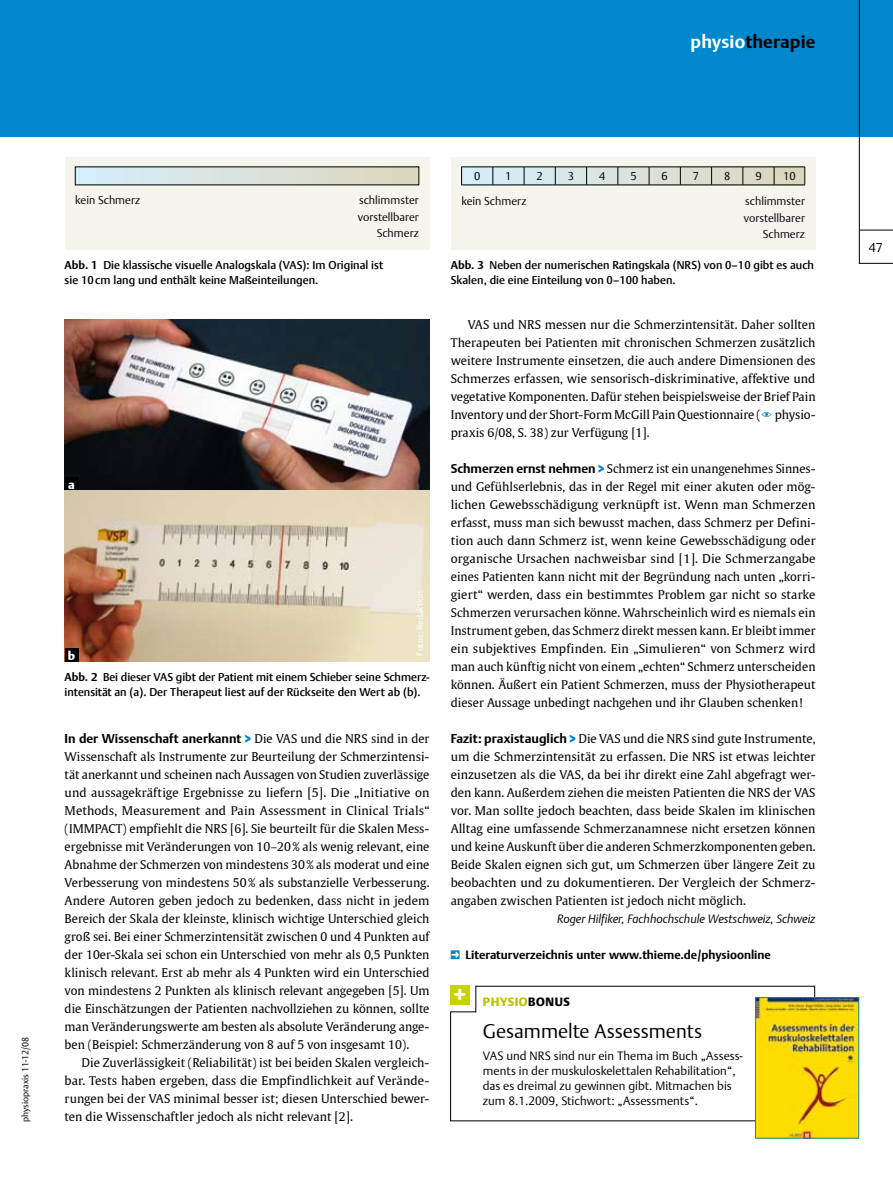
<style>
.page{position:relative;width:893px;height:1191px;background:#fff}
.page>*{position:absolute;margin:0;border:0;box-sizing:border-box;transform-origin:0 0}
.t1{font:300 19.5px "Thieme Argo 2008";color:#000}
.t2{font:700 18px "Thieme Argo 2008";letter-spacing:.01em;color:#000}
.t3{font:700 12.75px "Thieme Argo 2008";color:#000}
.t4{font:300 12.75px "Thieme Argo 2008";color:#000}
.t5{font:12px/18px "Thieme Gulliver 2008";color:#000;text-align:justify}
.t6{font:300 12px/15px "Thieme Argo 2008";color:#000}
.t7{font:700 12px "Thieme Argo 2008";color:#000}
.t8{font:italic 300 12px "Thieme Argo 2008";color:#000}
.t9{font:900 12px "Thieme Argo 2008";letter-spacing:.05em;color:#b8c400}
.t10{font:900 12px "Thieme Argo 2008";color:#fff}
.t11{font:500 11.25px/15px "Thieme Argo 2008";color:#000}
.t12{font:300 11.25px/16.5px "Thieme Argo 2008";color:#000;text-align:right}
.t13{font:300 9px "Thieme Argo 2008";color:#000}
.t14{font:300 9px "Thieme Argo 2008";color:#fff}
.s1{color:#fff}
.s2{font-weight:700}
.s3{font-weight:900;font-size:12px;color:#0087cc}
.s4{font-family:"Thieme Gulliver 2008";font-weight:400;font-size:12px}
.s5{font-family:"Physiopraxis";font-size:16.5px;color:#0087cc}
.s6{font-family:"Thieme Argo 2008";font-weight:700;font-size:12.75px}
.s7{font-family:"Thieme Argo 2008";font-weight:900;color:#0087cc}
.s8{color:#000}
</style>
<div class="page">
<svg style="left:451px;top:950px;width:9px;height:9px"></svg>
<div style="left:65px;top:157px;width:364px;height:92px;background:#f6f5ed"></div>
<div style="left:75px;top:167px;width:344px;height:18px;background:linear-gradient(to right,#d6eefc,#dcd7bc)"></div>
<div style="left:451px;top:157px;width:365px;height:92px;background:#f6f5ed"></div>
<svg style="left:462px;top:168px;width:342px;height:17px;background:#ced7d1"></svg>
<hr style="left:461px;top:167px;width:32px;height:1px;background:#000">
<svg style="left:461px;top:167px;width:1px;height:18px"></svg>
<hr style="left:493px;top:167px;width:31px;height:1px;background:#000">
<svg style="left:493px;top:167px;width:1px;height:18px"></svg>
<hr style="left:524px;top:167px;width:31px;height:1px;background:#000">
<svg style="left:524px;top:167px;width:1px;height:18px"></svg>
<hr style="left:555px;top:167px;width:32px;height:1px;background:#000">
<svg style="left:555px;top:167px;width:1px;height:18px"></svg>
<hr style="left:587px;top:167px;width:31px;height:1px;background:#000">
<svg style="left:586px;top:167px;width:1px;height:18px"></svg>
<hr style="left:618px;top:167px;width:31px;height:1px;background:#000">
<svg style="left:618px;top:167px;width:1px;height:18px"></svg>
<hr style="left:649px;top:167px;width:31px;height:1px;background:#000">
<svg style="left:649px;top:167px;width:1px;height:18px"></svg>
<hr style="left:680px;top:167px;width:32px;height:1px;background:#000">
<svg style="left:680px;top:167px;width:1px;height:18px"></svg>
<hr style="left:712px;top:167px;width:31px;height:1px;background:#000">
<svg style="left:711px;top:167px;width:1px;height:18px"></svg>
<hr style="left:743px;top:167px;width:31px;height:1px;background:#000">
<svg style="left:743px;top:167px;width:1px;height:18px"></svg>
<hr style="left:774px;top:167px;width:31px;height:1px;background:#000">
<svg style="left:774px;top:167px;width:1px;height:18px"></svg>
<svg style="left:804px;top:167px;width:1px;height:18px"></svg>
<hr style="left:461px;top:185px;width:32px;height:1px;background:#000">
<hr style="left:493px;top:185px;width:31px;height:1px;background:#000">
<hr style="left:524px;top:185px;width:31px;height:1px;background:#000">
<hr style="left:555px;top:185px;width:32px;height:1px;background:#000">
<hr style="left:587px;top:185px;width:31px;height:1px;background:#000">
<hr style="left:618px;top:185px;width:31px;height:1px;background:#000">
<hr style="left:649px;top:185px;width:31px;height:1px;background:#000">
<hr style="left:680px;top:185px;width:32px;height:1px;background:#000">
<hr style="left:712px;top:185px;width:31px;height:1px;background:#000">
<hr style="left:743px;top:185px;width:31px;height:1px;background:#000">
<hr style="left:774px;top:185px;width:31px;height:1px;background:#000">
<svg style="left:450px;top:985px;width:365px;height:136px"></svg>
<img style="left:757px;top:999px;width:100px;height:137px">
<div style="left:755px;top:997px;width:104px;height:141px;border:1px solid #0087cc"></div>
<img style="left:65px;top:320px;width:364px;height:171px">
<div style="left:65px;top:477px;width:13px;height:14px;background:#000"></div>
<svg style="left:65px;top:491px;width:364px;height:171px;background:#d4c2aa"></svg>
<div style="left:65px;top:648px;width:13px;height:14px;background:#000"></div>
<div style="left:0;top:0;width:893px;height:136px;background:#0087cc"></div>
<svg style="left:859px;top:0;width:34px;height:264px"></svg>
<h2 class="t2" style="left:691px;top:30px;width:126px"><span class="s1">physio</span>therapie</h2>
<p class="t13" style="left:19px;top:1122px;width:87px;rotate:-90deg">physiopraxis 11-12/08</p>
<p class="t12" style="left:75px;top:192px;width:67px">kein Schmerz</p>
<p class="t12" style="left:358px;top:192px;width:63px">schlimmster vorstellbarer<br>Schmerz</p>
<p class="t11" style="left:65px;top:257px;width:320px"><span class="s2">Abb. 1</span> Die klassische visuelle Analogskala (VAS): Im Original ist sie 10cm lang und enthält keine Maßeinteilungen.</p>
<p class="t10" style="left:68px;top:476px;width:8px">A</p>
<p class="t10" style="left:68px;top:647px;width:9px">B</p>
<p class="t14" style="left:414px;top:655px;width:66px;rotate:-90deg">Fotos: Redaktion</p>
<p class="t11" style="left:65px;top:669px;width:366px"><span class="s2">Abb. 2</span> Bei dieser VAS gibt der Patient mit einem Schieber seine Schmerz&shy;intensität an (a). Der Therapeut liest auf der Rückseite den Wert ab (b).</p>
<p class="t3" style="left:65px;top:730px;width:366px">In der Wissenschaft anerkannt <span class="s3">&gt;</span> <span class="s4">Die VAS und die NRS sind in der</span></p>
<p class="t5" style="left:65px;top:747px;width:366px">Wissenschaft als Instrumente zur Beurteilung der Schmerzintensi&shy;tät anerkannt und scheinen nach Aussagen von Studien zuverlässige und aussagekräftige Ergebnisse zu liefern [5]. Die „Initiative on Methods, Measurement and Pain Assessment in Clinical Trials“ (IMMPACT) empfiehlt die NRS [6]. Sie beurteilt für die Skalen Mess&shy;ergebnisse mit Veränderungen von 10–20% als wenig relevant, eine Abnahme der Schmerzen von mindestens 30% als moderat und eine Verbesserung von mindestens 50% als substanzielle Verbesserung.<br>Andere Autoren geben jedoch zu bedenken, dass nicht in jedem Bereich der Skala der kleinste, klinisch wichtige Unterschied gleich groß sei. Bei einer Schmerzintensität zwischen 0 und 4 Punkten auf der 10er-Skala sei schon ein Unterschied von mehr als 0,5 Punkten klinisch relevant. Erst ab mehr als 4 Punkten wird ein Unterschied von mindestens 2 Punkten als klinisch relevant angegeben [5]. Um die Einschätzungen der Patienten nachvollziehen zu können, sollte man Veränderungswerte am besten als absolute Veränderung ange&shy;ben (Beispiel: Schmerzänderung von 8 auf 5 von insgesamt 10).</p>
<p class="t5" style="left:65px;top:1053px;width:366px;text-indent:17px">Die Zuverlässigkeit (Reliabilität) ist bei beiden Skalen vergleich&shy;bar. Tests haben ergeben, dass die Empfindlichkeit auf Verände&shy;rungen bei der VAS minimal besser ist; diesen Unterschied bewer&shy;ten die Wissenschaftler jedoch als nicht relevant [2].</p>
<p class="t12" style="left:474px;top:167px;width:8px">0</p>
<p class="t12" style="left:505px;top:167px;width:8px">1</p>
<p class="t12" style="left:537px;top:167px;width:8px">2</p>
<p class="t12" style="left:568px;top:167px;width:8px">3</p>
<p class="t12" style="left:599px;top:167px;width:8px">4</p>
<p class="t12" style="left:630px;top:167px;width:8px">5</p>
<p class="t12" style="left:662px;top:167px;width:8px">6</p>
<p class="t12" style="left:693px;top:167px;width:8px">7</p>
<p class="t12" style="left:724px;top:167px;width:8px">8</p>
<p class="t12" style="left:755px;top:167px;width:8px">9</p>
<p class="t12" style="left:783px;top:167px;width:14px">10</p>
<p class="t12" style="left:461px;top:193px;width:66px">kein Schmerz</p>
<p class="t12" style="left:744px;top:193px;width:63px">schlimmster vorstellbarer<br>Schmerz</p>
<p class="t11" style="left:451px;top:257px;width:365px"><span class="s2">Abb. 3</span> Neben der numerischen Ratingskala (NRS) von 0–10 gibt es auch<br>Skalen, die eine Einteilung von 0–100 haben.</p>
<p class="t5" style="left:451px;top:315px;width:366px;text-indent:17px">VAS und NRS messen nur die Schmerzintensität. Daher sollten Therapeuten bei Patienten mit chronischen Schmerzen zusätzlich weitere Instrumente einsetzen, die auch andere Dimensionen des Schmerzes erfassen, wie sensorisch-diskriminative, affektive und vegetative Komponenten. Dafür stehen beispielsweise der Brief Pain Inventory und der Short-Form McGill Pain Questionnaire (<span class="s5">a</span> physio&shy;praxis 6/08, S. 38) zur Verfügung [1].</p>
<p class="t5" style="left:451px;top:459px;width:366px"><span class="s6">Schmerzen ernst nehmen</span> <span class="s7">&gt;</span> Schmerz ist ein unangenehmes Sinnes&shy;und Gefühlserlebnis, das in der Regel mit einer akuten oder mög&shy;lichen Gewebsschädigung verknüpft ist. Wenn man Schmerzen erfasst, muss man sich bewusst machen, dass Schmerz per Defini&shy;tion auch dann Schmerz ist, wenn keine Gewebsschädigung oder organische Ursachen nachweisbar sind [1]. Die Schmerzangabe eines Patienten kann nicht mit der Begründung nach unten „korri&shy;giert“ werden, dass ein bestimmtes Problem gar nicht so starke Schmerzen verursachen könne. Wahrscheinlich wird es niemals ein Instrument geben, das Schmerz direkt messen kann. Er bleibt immer ein subjektives Empfinden. Ein „Simulieren“ von Schmerz wird man auch künftig nicht von einem „echten“ Schmerz unterscheiden können. Äußert ein Patient Schmerzen, muss der Physiotherapeut dieser Aussage unbedingt nachgehen und ihr Glauben schenken!</p>
<p class="t5" style="left:451px;top:729px;width:366px"><span class="s6">Fazit: praxistauglich</span> <span class="s7">&gt;</span> Die VAS und die NRS sind gute Instrumente, um die Schmerzintensität zu erfassen. Die NRS ist etwas leichter einzusetzen als die VAS, da bei ihr direkt eine Zahl abgefragt wer&shy;den kann. Außerdem ziehen die meisten Patienten die NRS der VAS vor. Man sollte jedoch beachten, dass beide Skalen im klinischen Alltag eine umfassende Schmerzanamnese nicht ersetzen können und keine Auskunft über die anderen Schmerzkomponenten geben.<br>Beide Skalen eignen sich gut, um Schmerzen über längere Zeit zu beobachten und zu dokumentieren. Der Vergleich der Schmerz&shy;angaben zwischen Patienten ist jedoch nicht möglich.</p>
<p class="t8" style="left:557px;top:911px;width:260px">Roger Hilfiker, Fachhochschule Westschweiz, Schweiz</p>
<p class="t7" style="left:466px;top:947px;width:307px">Literaturverzeichnis unter www.thieme.de/physioonline</p>
<p class="t9" style="left:483px;top:994px;width:88px">PHYSIO<span class="s8">BONUS</span></p>
<h1 class="t1" style="left:483px;top:1018px;width:221px">Gesammelte Assessments</h1>
<p class="t6" style="left:483px;top:1047px;width:261px">VAS und NRS sind nur ein Thema im Buch „Assess&shy;ments in der muskuloskelettalen Rehabilitation“, das es dreimal zu gewinnen gibt. Mitmachen bis zum 8.1.2009, Stichwort: „Assessments“.</p>
<p class="t4" style="left:869px;top:239px;width:16px">47</p>
</div>
